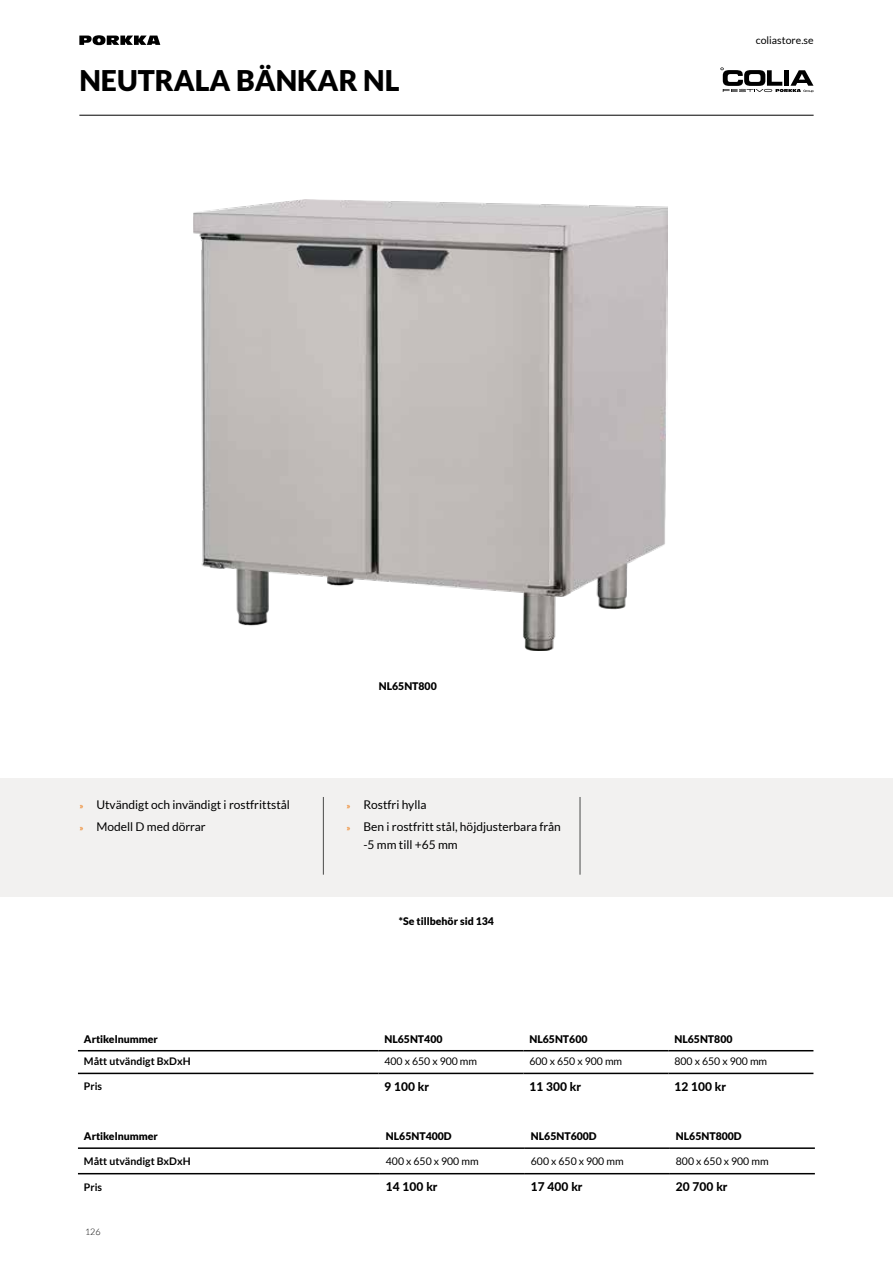
<style>
.page{position:relative;width:893px;height:1263px;background:#fff}
.page>*{position:absolute;margin:0;border:0;box-sizing:border-box;transform-origin:0 0}
.t1{font:900 28.5px "Lato";color:#000}
.t2{font:12px/22.2px "Lato";color:#000}
.t3{font:800 12px "Lato";color:#000}
.t4{font:900 10.5px "Lato";color:#000}
.t5{font:10.5px "Lato";color:#000}
.t6{font:700 10.5px "Lato";color:#000}
.t7{font:300 9px "Lato";color:#000}
.s1{font-size:9px;color:#ee7203}
</style>
<div class="page">
<div style="left:0;top:778px;width:893px;height:118px;background:#f2f1f0"></div>
<hr style="left:323px;top:797px;width:1px;height:78px;background:#4a4a49">
<hr style="left:580px;top:797px;width:1px;height:78px;background:#4a4a49">
<hr style="left:78px;top:1050px;width:300px;height:1px;background:#000">
<hr style="left:378px;top:1050px;width:145px;height:1px;background:#000">
<hr style="left:523px;top:1050px;width:145px;height:1px;background:#000">
<hr style="left:668px;top:1050px;width:145px;height:1px;background:#000">
<hr style="left:78px;top:1073px;width:300px;height:1px;background:#000">
<hr style="left:378px;top:1073px;width:145px;height:1px;background:#000">
<hr style="left:523px;top:1073px;width:145px;height:1px;background:#000">
<hr style="left:668px;top:1073px;width:145px;height:1px;background:#000">
<hr style="left:78px;top:1147px;width:302px;height:2px;background:#000">
<hr style="left:380px;top:1147px;width:145px;height:2px;background:#000">
<hr style="left:525px;top:1147px;width:145px;height:2px;background:#000">
<hr style="left:670px;top:1147px;width:145px;height:2px;background:#000">
<hr style="left:78px;top:1173px;width:302px;height:1px;background:#000">
<hr style="left:380px;top:1173px;width:145px;height:1px;background:#000">
<hr style="left:525px;top:1173px;width:145px;height:1px;background:#000">
<hr style="left:670px;top:1173px;width:145px;height:1px;background:#000">
<img style="left:194px;top:200px;width:474px;height:450px">
<hr style="left:79px;top:115px;width:735px;height:1px;background:#000">
<svg style="left:79px;top:35px;width:81px;height:10px"></svg>
<svg style="left:720px;top:67px;width:94px;height:25px"></svg>
<h1 class="t1" style="left:79px;top:64px;width:322px">NEUTRALA BÄNKAR NL</h1>
<p class="t5" style="left:756px;top:34px;width:59px">coliastore.se</p>
<p class="t2" style="left:79px;top:793px;width:212px"><span class="s1">»</span> Utvändigt och invändigt i rostfrittstål <span class="s1">»</span> Modell D med dörrar</p>
<p class="t4" style="left:379px;top:680px;width:60px">NL65NT800</p>
<p class="t2" style="left:346px;top:793px;width:216px"><span class="s1">»</span> Rostfri hylla<br><span class="s1">»</span> Ben i rostfritt stål, höjdjusterbara från</p>
<p class="t2" style="left:363px;top:833px;width:96px">-5 mm till +65 mm</p>
<p class="t4" style="left:399px;top:915px;width:97px">*Se tillbehör sid 134</p>
<p class="t4" style="left:84px;top:1032px;width:76px">Artikelnummer</p>
<p class="t4" style="left:384px;top:1032px;width:60px">NL65NT400</p>
<p class="t4" style="left:529px;top:1032px;width:60px">NL65NT600</p>
<p class="t4" style="left:674px;top:1032px;width:60px">NL65NT800</p>
<p class="t6" style="left:84px;top:1055px;width:108px">Mått utvändigt BxDxH</p>
<p class="t5" style="left:384px;top:1055px;width:94px">400 x 650 x 900 mm</p>
<p class="t5" style="left:529px;top:1055px;width:94px">600 x 650 x 900 mm</p>
<p class="t5" style="left:674px;top:1055px;width:94px">800 x 650 x 900 mm</p>
<p class="t6" style="left:84px;top:1080px;width:20px">Pris</p>
<p class="t3" style="left:384px;top:1078px;width:46px">9 100 kr</p>
<p class="t3" style="left:529px;top:1078px;width:53px">11 300 kr</p>
<p class="t3" style="left:674px;top:1078px;width:53px">12 100 kr</p>
<p class="t4" style="left:84px;top:1130px;width:76px">Artikelnummer</p>
<p class="t4" style="left:386px;top:1130px;width:67px">NL65NT400D</p>
<p class="t4" style="left:531px;top:1130px;width:67px">NL65NT600D</p>
<p class="t4" style="left:676px;top:1130px;width:67px">NL65NT800D</p>
<p class="t6" style="left:84px;top:1155px;width:108px">Mått utvändigt BxDxH</p>
<p class="t5" style="left:386px;top:1155px;width:94px">400 x 650 x 900 mm</p>
<p class="t5" style="left:531px;top:1155px;width:94px">600 x 650 x 900 mm</p>
<p class="t5" style="left:676px;top:1155px;width:94px">800 x 650 x 900 mm</p>
<p class="t6" style="left:84px;top:1181px;width:20px">Pris</p>
<p class="t3" style="left:386px;top:1178px;width:53px">14 100 kr</p>
<p class="t3" style="left:531px;top:1178px;width:53px">17 400 kr</p>
<p class="t3" style="left:676px;top:1178px;width:53px">20 700 kr</p>
<p class="t7" style="left:85px;top:1227px;width:17px">126</p>
</div>
